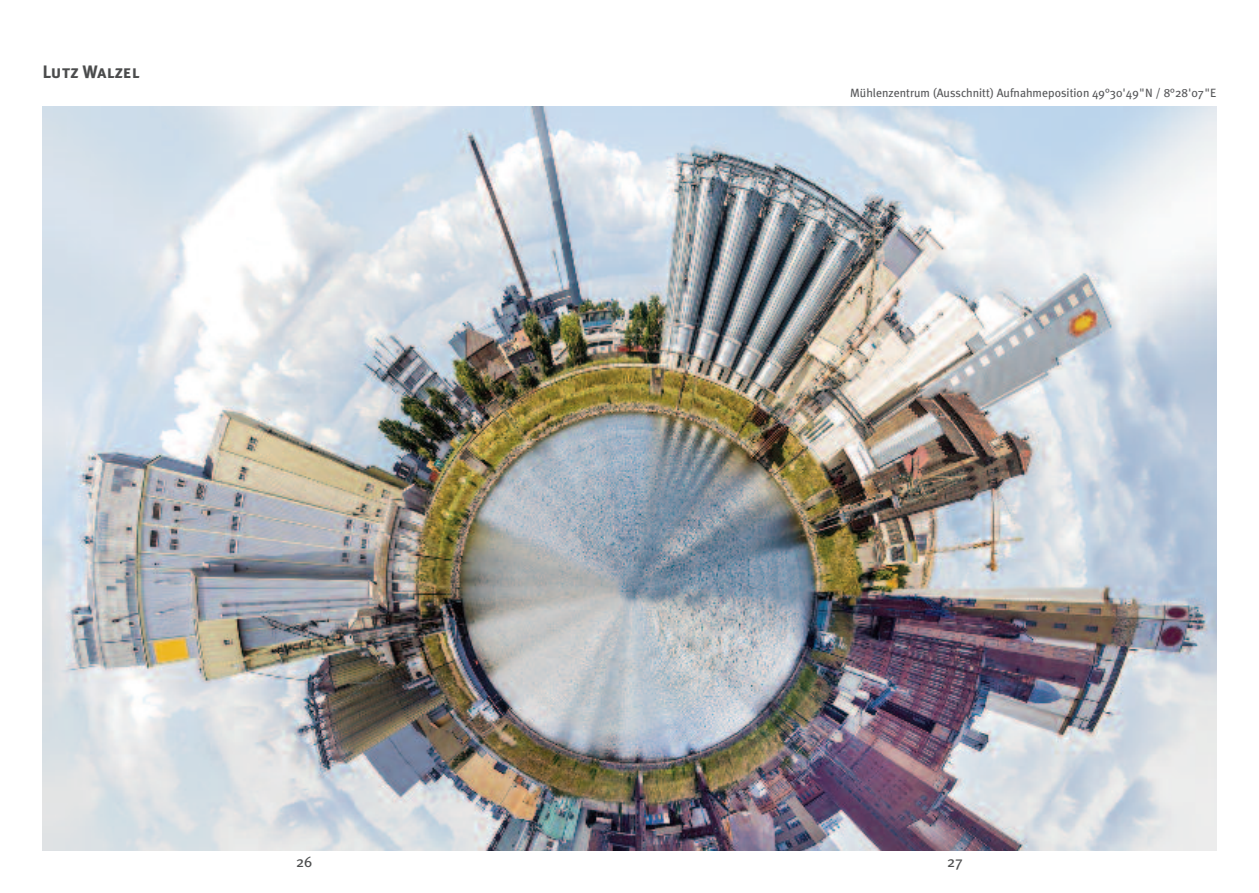
<style>
.page{position:relative;width:1259px;height:893px;background:#fff}
.page>*{position:absolute;margin:0;border:0;box-sizing:border-box;transform-origin:0 0}
.t1{font:18px "Meta Plus Bold Caps";color:#4b4c4d}
.t2{font:15px "Meta Plus";color:#4b4c4d}
.t3{font:12px "Meta Plus";color:#57585a}
</style>
<div class="page">
<img style="left:43px;top:106px;width:1173px;height:744px">
<h1 class="t1" style="left:43px;top:61px;width:98px">Lutz Walzel</h1>
<p class="t3" style="left:850px;top:86px;width:368px">Mühlenzentrum (Ausschnitt) Aufnahmeposition 49°30'49"N / 8°28'07"E</p>
<p class="t2" style="left:296px;top:853px;width:18px">26</p>
<p class="t2" style="left:947px;top:853px;width:17px">27</p>
</div>
